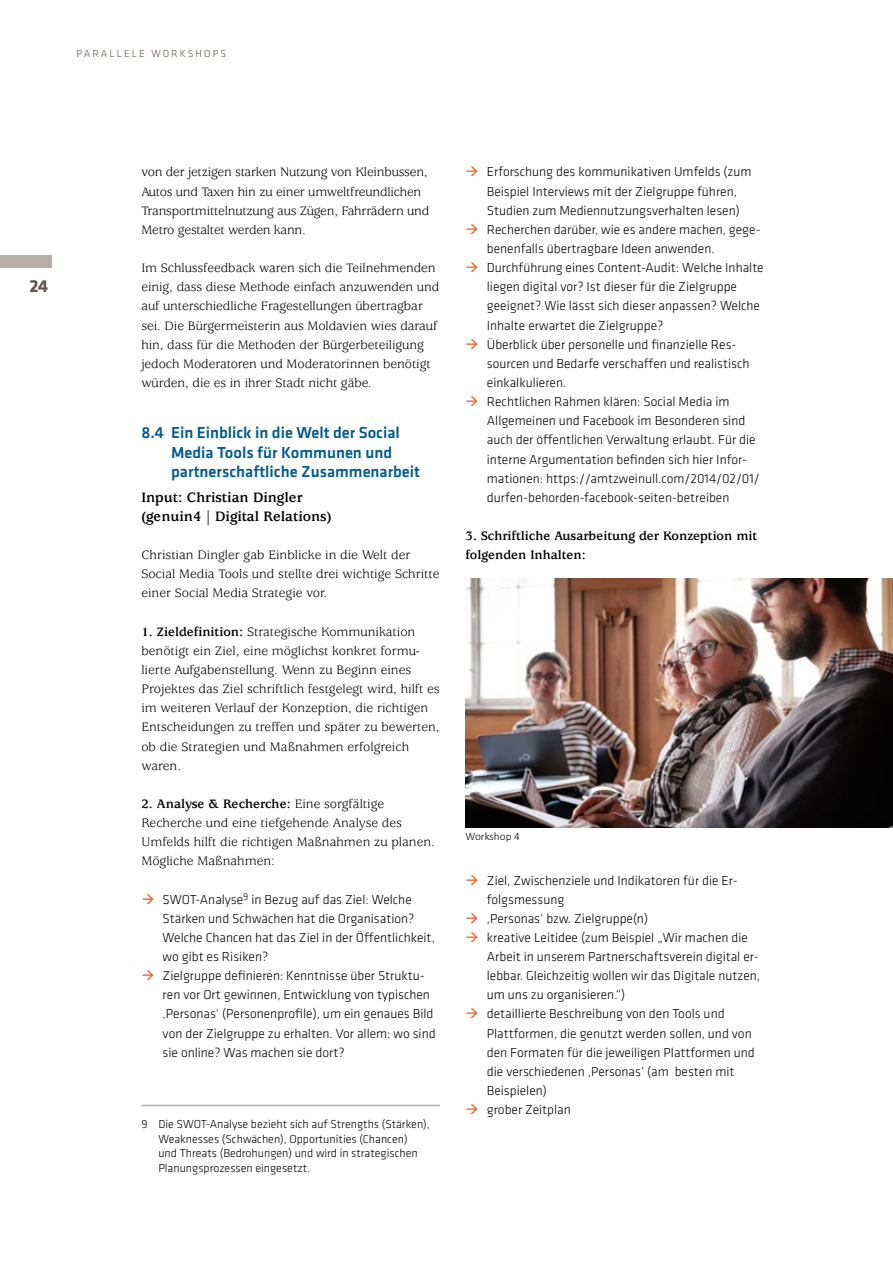
<style>
.page{position:relative;width:893px;height:1263px;background:#fff}
.page>*{position:absolute;margin:0;border:0;box-sizing:border-box;transform-origin:0 0}
.t1{font:700 18px "Klavika Basic";color:#61544d}
.t2{font:500 16.5px/19.2px "Klavika Basic";color:#005b96}
.Absatzüberschrift{font:700 15px/19.2px "Usherwood Std";color:#000}
.t3{font:300 13.5px/19.2px "Klavika Basic";color:#000}
.t4{font:13.5px/19.2px "Usherwood Std";letter-spacing:-.005em;color:#000}
.Normal_mit{font:700 13.5px/19.2px "Usherwood Std";color:#000}
.t5{font:300 12px/14.4px "Klavika Basic";color:#000}
.t6{font:300 11.25px "Calibri";color:#000}
.t7{font:300 10.5px "Klavika Basic";letter-spacing:.2em;color:#61544d}
.s1{font-weight:700}
</style>
<div class="page">
<div style="left:0;top:255px;width:51px;height:13px;background:#b6afa9"></div>
<hr style="left:141px;top:1105px;width:299px;height:1px;background:#b6afa9">
<img style="left:466px;top:578px;width:427px;height:249px">
<p class="t7" style="left:77px;top:47px;width:151px">PARALLELE WORKSHOPS</p>
<h1 class="t1" style="left:29px;top:273px;width:21px">24</h1>
<p class="t4" style="left:141px;top:163px;width:289px">von der jetzigen starken Nutzung von Kleinbussen, Autos und Taxen hin zu einer umweltfreundlichen Transportmittelnutzung aus Zügen, Fahrrädern und Metro gestaltet werden kann.</p>
<p class="t4" style="left:141px;top:259px;width:299px">Im Schlussfeedback waren sich die Teilnehmenden einig, dass diese Methode einfach anzuwenden und auf unterschiedliche Fragestellungen übertragbar sei. Die Bürgermeisterin aus Moldavien wies darauf hin, dass für die Methoden der Bürgerbeteiligung jedoch Moderatoren und Moderatorinnen benötigt würden, die es in ihrer Stadt nicht gäbe.</p>
<h2 class="t2" style="left:171px;top:423px;width:250px;text-indent:-30px">8.4 Ein Einblick in die Welt der Social<br>Media Tools für Kommunen und partnerschaftliche Zusammenarbeit</h2>
<p class="Absatzüberschrift" style="left:141px;top:488px;width:192px">Input: Christian Dingler (genuin4 | Digital Relations)</p>
<p class="t4" style="left:141px;top:546px;width:300px">Christian Dingler gab Einblicke in die Welt der<br>Social Media Tools und stellte drei wichtige Schritte einer Social Media Strategie vor.</p>
<p class="t4" style="left:141px;top:622px;width:300px"><span class="s1">1. Zieldefinition:</span> Strategische Kommunikation benötigt ein Ziel, eine möglichst konkret formu&shy;lierte Aufgabenstellung. Wenn zu Beginn eines Projektes das Ziel schriftlich festgelegt wird, hilft es im weiteren Verlauf der Konzeption, die richtigen Entscheidungen zu treffen und später zu bewerten, ob die Strategien und Maßnahmen erfolgreich waren.</p>
<p class="t4" style="left:141px;top:795px;width:295px"><span class="s1">2. Analyse &amp; Recherche:</span> Eine sorgfältige Recherche und eine tiefgehende Analyse des Umfelds hilft die richtigen Maßnahmen zu planen.<br>Mögliche Maßnahmen:</p>
<p class="t3" style="left:163px;top:889px;width:274px">SWOT-Analyse<sup>9</sup> in Bezug auf das Ziel: Welche Stärken und Schwächen hat die Organisation?<br>Welche Chancen hat das Ziel in der Öffentlichkeit, wo gibt es Risiken?</p>
<p class="t3" style="left:163px;top:966px;width:274px">Zielgruppe definieren: Kenntnisse über Struktu&shy;ren vor Ort gewinnen, Entwicklung von typischen ‚Personas‘ (Personenprofile), um ein genaues Bild von der Zielgruppe zu erhalten. Vor allem: wo sind sie online? Was machen sie dort?</p>
<p class="t5" style="left:158px;top:1117px;width:273px;text-indent:-17px">9 Die SWOT-Analyse bezieht sich auf Strengths (Stärken), Weaknesses (Schwächen), Opportunities (Chancen)<br>und Threats (Bedrohungen) und wird in strategischen Planungsprozessen eingesetzt.</p>
<p class="t3" style="left:487px;top:162px;width:266px">Erforschung des kommunikativen Umfelds (zum<br>Beispiel Interviews mit der Zielgruppe führen,<br>Studien zum Mediennutzungsverhalten lesen)</p>
<p class="t3" style="left:487px;top:220px;width:275px">Recherchen darüber, wie es andere machen, gege&shy;benenfalls übertragbare Ideen anwenden.</p>
<p class="t3" style="left:487px;top:258px;width:278px">Durchführung eines Content-Audit: Welche Inhalte liegen digital vor? Ist dieser für die Zielgruppe geeignet? Wie lässt sich dieser anpassen? Welche Inhalte erwartet die Zielgruppe?</p>
<p class="t3" style="left:487px;top:334px;width:264px">Überblick über personelle und finanzielle Res&shy;sourcen und Bedarfe verschaffen und realistisch einkalkulieren.</p>
<p class="t3" style="left:487px;top:392px;width:274px">Rechtlichen Rahmen klären: Social Media im Allgemeinen und Facebook im Besonderen sind auch der öffentlichen Verwaltung erlaubt. Für die interne Argumentation befinden sich hier Infor&shy;mationen: https://amtzweinull.com/2014/02/01/ durfen-behorden-facebook-seiten-betreiben</p>
<p class="Normal_mit" style="left:466px;top:527px;width:293px">3. Schriftliche Ausarbeitung der Konzeption mit folgenden Inhalten:</p>
<p class="t6" style="left:466px;top:829px;width:56px">Workshop 4</p>
<p class="t3" style="left:487px;top:870px;width:252px">Ziel, Zwischenziele und Indikatoren für die Er&shy;folgsmessung</p>
<p class="t3" style="left:487px;top:908px;width:163px">‚Personas‘ bzw. Zielgruppe(n)</p>
<p class="t3" style="left:487px;top:928px;width:275px">kreative Leitidee (zum Beispiel „Wir machen die Arbeit in unserem Partnerschaftsverein digital er&shy;lebbar. Gleichzeitig wollen wir das Digitale nutzen, um uns zu organisieren.“)</p>
<p class="t3" style="left:487px;top:1004px;width:269px">detaillierte Beschreibung von den Tools und Plattformen, die genutzt werden sollen, und von den Formaten für die jeweiligen Plattformen und die verschiedenen ‚Personas‘ (am besten mit Beispielen)</p>
<p class="t3" style="left:487px;top:1100px;width:85px">grober Zeitplan</p>
</div>
